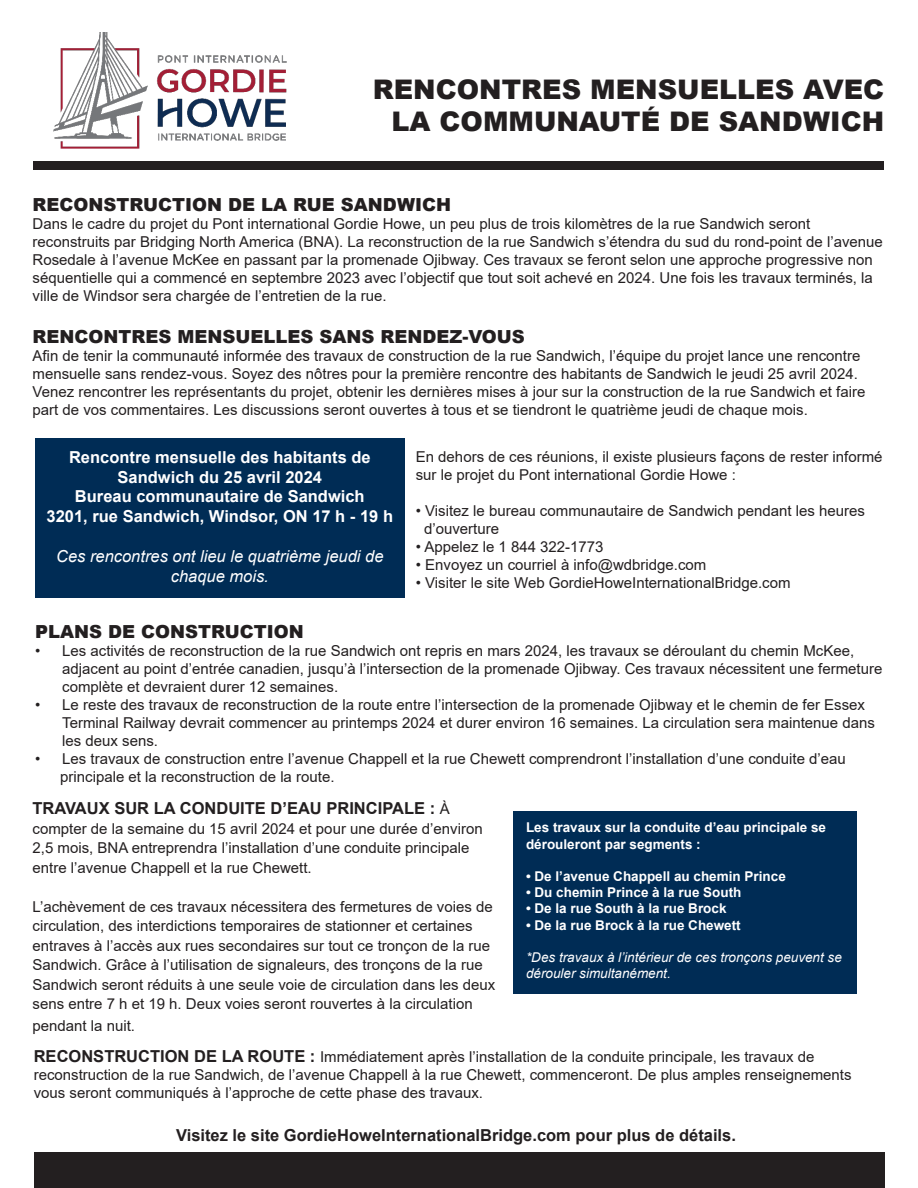
<style>
.page{position:relative;width:918px;height:1188px;background:#fff}
.page>*{position:absolute;margin:0;border:0;box-sizing:border-box;transform-origin:0 0}
.t1{font:900 27px/32.4px "Arial";color:#231f20;text-align:right}
.t2{font:900 18px "Arial";color:#231f20}
.t3{font:700 16.5px "Arial";color:#fff}
.t4{font:700 16.5px "Arial";color:#231f20}
.t5{font:italic 16.5px/19.8px "Arial";color:#fff;text-align:center}
.t6{font:15px/18px "Arial";color:#231f20}
.t7{font:700 13.5px/16.2px "Arial";color:#fff}
.t8{font:italic 13.5px/16.2px "Arial";color:#fff}
.s1{font-weight:400;font-size:15px}
.s2{font-weight:700;font-size:16.5px}
</style>
<div class="page">
<div style="left:35px;top:439px;width:370px;height:159px;background:#002c55"></div>
<img style="left:53px;top:32px;width:234px;height:117px">
<div style="left:34px;top:161px;width:850px;height:8px;background:#231f20"></div>
<div style="left:34px;top:1153px;width:851px;height:35px;background:#231f20"></div>
<div style="left:513px;top:811px;width:343px;height:183px;background:#002c55"></div>
<p class="t1" style="left:373px;top:72px;width:513px">RENCONTRES MENSUELLES AVEC<br>LA COMMUNAUTÉ DE SANDWICH</p>
<p class="t2" style="left:33px;top:192px;width:420px">RECONSTRUCTION DE LA RUE SANDWICH</p>
<p class="t6" style="left:33px;top:215px;width:852px">Dans le cadre du projet du Pont international Gordie Howe, un peu plus de trois kilomètres de la rue Sandwich seront reconstruits par Bridging North America (BNA). La reconstruction de la rue Sandwich s’étendra du sud du rond-point de l’avenue Rosedale à l’avenue McKee en passant par la promenade Ojibway. Ces travaux se feront selon une approche progressive non séquentielle qui a commencé en septembre 2023 avec l’objectif que tout soit achevé en 2024. Une fois les travaux terminés, la ville de Windsor sera chargée de l’entretien de la rue.</p>
<p class="t2" style="left:33px;top:323px;width:494px">RENCONTRES MENSUELLES SANS RENDEZ-VOUS</p>
<p class="t6" style="left:33px;top:346px;width:834px">Afin de tenir la communauté informée des travaux de construction de la rue Sandwich, l’équipe du projet lance une rencontre mensuelle sans rendez-vous. Soyez des nôtres pour la première rencontre des habitants de Sandwich le jeudi 25 avril 2024.<br>Venez rencontrer les représentants du projet, obtenir les dernières mises à jour sur la construction de la rue Sandwich et faire part de vos commentaires. Les discussions seront ouvertes à tous et se tiendront le quatrième jeudi de chaque mois.</p>
<p class="t3" style="left:69px;top:445px;width:303px">Rencontre mensuelle des habitants de</p>
<p class="t3" style="left:118px;top:465px;width:206px">Sandwich du 25 avril 2024</p>
<p class="t3" style="left:75px;top:485px;width:291px">Bureau communautaire de Sandwich</p>
<p class="t3" style="left:47px;top:505px;width:348px">3201, rue Sandwich, Windsor, ON 17 h - 19 h</p>
<p class="t5" style="left:56px;top:546px;width:329px">Ces rencontres ont lieu le quatrième jeudi de chaque mois.</p>
<p class="t6" style="left:416px;top:448px;width:468px">En dehors de ces réunions, il existe plusieurs façons de rester informé sur le projet du Pont international Gordie Howe :</p>
<p class="t6" style="left:424px;top:502px;width:443px;text-indent:-8px">• Visitez le bureau communautaire de Sandwich pendant les heures d’ouverture</p>
<p class="t6" style="left:416px;top:538px;width:189px">• Appelez le 1 844 322-1773</p>
<p class="t6" style="left:416px;top:556px;width:292px">• Envoyez un courriel à info@wdbridge.com</p>
<p class="t6" style="left:416px;top:574px;width:376px">• Visiter le site Web GordieHoweInternationalBridge.com</p>
<p class="t2" style="left:35px;top:618px;width:270px">PLANS DE CONSTRUCTION</p>
<p class="t6" style="left:62px;top:641px;width:822px;text-indent:-27px">• Les activités de reconstruction de la rue Sandwich ont repris en mars 2024, les travaux se déroulant du chemin McKee, adjacent au point d’entrée canadien, jusqu’à l’intersection de la promenade Ojibway. Ces travaux nécessitent une fermeture complète et devraient durer 12 semaines.</p>
<p class="t6" style="left:62px;top:695px;width:814px;text-indent:-27px">• Le reste des travaux de reconstruction de la route entre l’intersection de la promenade Ojibway et le chemin de fer Essex<br>Terminal Railway devrait commencer au printemps 2024 et durer environ 16 semaines. La circulation sera maintenue dans les deux sens.</p>
<p class="t6" style="left:35px;top:749px;width:812px">• Les travaux de construction entre l’avenue Chappell et la rue Chewett comprendront l’installation d’une conduite d’eau</p>
<p class="t6" style="left:60px;top:767px;width:276px">principale et la reconstruction de la route.</p>
<p class="t4" style="left:33px;top:797px;width:419px">TRAVAUX SUR LA CONDUITE D’EAU PRINCIPALE : <span class="s1">À</span></p>
<p class="t6" style="left:33px;top:819px;width:452px;line-height:19.5px">compter de la semaine du 15 avril 2024 et pour une durée d’environ<br>2,5 mois, BNA entreprendra l’installation d’une conduite principale entre l’avenue Chappell et la rue Chewett.</p>
<p class="t6" style="left:33px;top:897px;width:464px;line-height:19.5px">L’achèvement de ces travaux nécessitera des fermetures de voies de circulation, des interdictions temporaires de stationner et certaines entraves à l’accès aux rues secondaires sur tout ce tronçon de la rue Sandwich. Grâce à l’utilisation de signaleurs, des tronçons de la rue Sandwich seront réduits à une seule voie de circulation dans les deux sens entre 7 h et 19 h. Deux voies seront rouvertes à la circulation</p>
<p class="t6" style="left:33px;top:1016px;width:104px">pendant la nuit.</p>
<p class="t7" style="left:526px;top:820px;width:302px">Les travaux sur la conduite d’eau principale se dérouleront par segments :</p>
<p class="t7" style="left:526px;top:868px;width:261px">• De l’avenue Chappell au chemin Prince</p>
<p class="t7" style="left:526px;top:884px;width:217px">• Du chemin Prince à la rue South</p>
<p class="t7" style="left:526px;top:901px;width:202px">• De la rue South à la rue Brock</p>
<p class="t7" style="left:526px;top:917px;width:216px">• De la rue Brock à la rue Chewett</p>
<p class="t8" style="left:526px;top:949px;width:317px">*Des travaux à l’intérieur de ces tronçons peuvent se dérouler simultanément.</p>
<p class="t6" style="left:34px;top:1048px;width:782px"><span class="s2">RECONSTRUCTION DE LA ROUTE :</span> Immédiatement après l’installation de la conduite principale, les travaux de</p>
<p class="t6" style="left:34px;top:1066px;width:819px">reconstruction de la rue Sandwich, de l’avenue Chappell à la rue Chewett, commenceront. De plus amples renseignements vous seront communiqués à l’approche de cette phase des travaux.</p>
<p class="t4" style="left:176px;top:1123px;width:561px">Visitez le site GordieHoweInternationalBridge.com pour plus de détails.</p>
</div>
